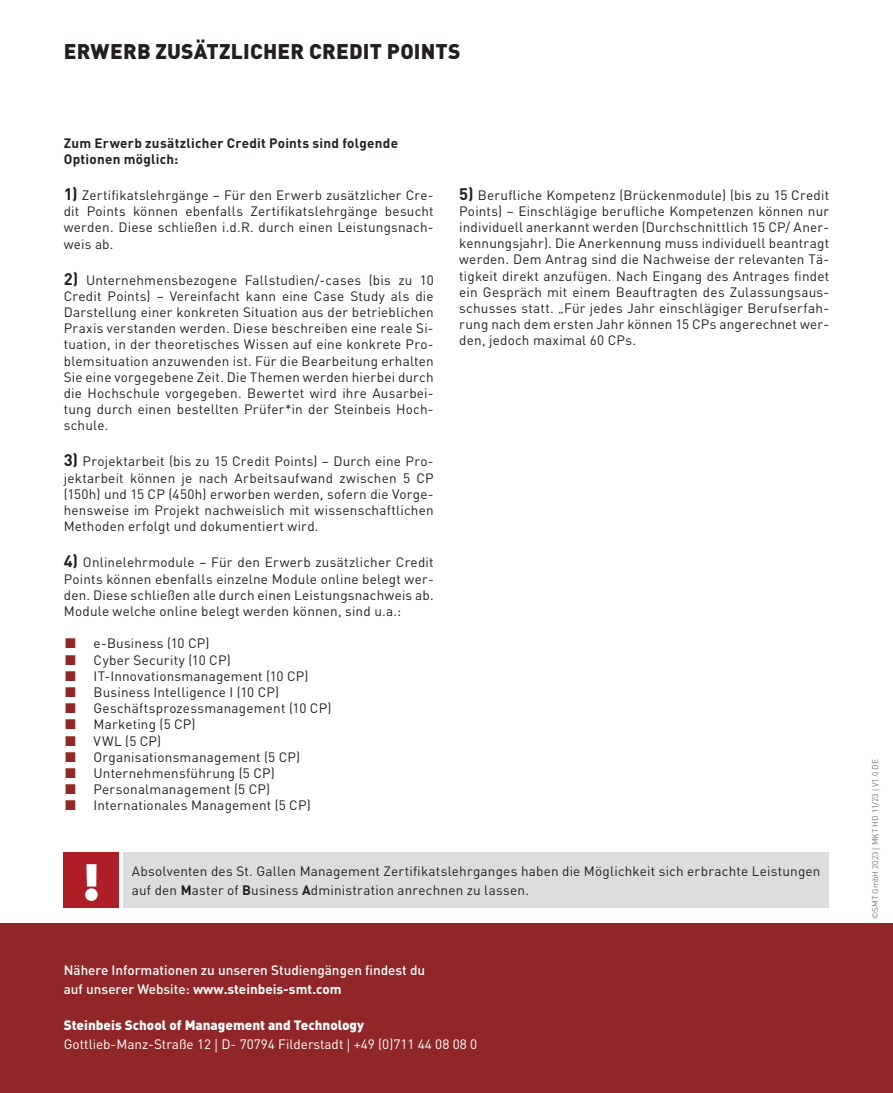
<style>
.page{position:relative;width:893px;height:1093px;background:#fff}
.page>*{position:absolute;margin:0;border:0;box-sizing:border-box;transform-origin:0 0}
.t1{font:54px "Bauhaus 93";color:#fff}
.t2{font:900 21px "DINOT";letter-spacing:.01em;color:#231f20}
.t3{font:13.5px/16.2px "DINOT";letter-spacing:.015em;color:#231f20;text-align:justify}
.t4{font:13.5px/19.5px "DINOT";color:#fff}
.t5{font:500 13.5px/19.5px "DINOT";color:#fff}
.t6{font:700 13.5px/16.2px "DINOT";letter-spacing:.02em;color:#231f20}
.t7{font:8.25px "DIN Pro";color:#76787b}
.s1{font-weight:700;font-size:16.5px}
.s2{font-family:"DIN Pro";font-weight:700;color:#912628}
.s3{font-weight:700}
.s4{font-weight:900}
.s5{font-family:"Minion Pro"}
</style>
<div class="page">
<div style="left:0;top:923px;width:893px;height:170px;background:#912628"></div>
<div style="left:123px;top:853px;width:706px;height:55px;background:#dcdddf"></div>
<div style="left:64px;top:853px;width:55px;height:55px;background:#ae1e26"></div>
<h2 class="t2" style="left:64px;top:37px;width:398px">ERWERB ZUSÄTZLICHER CREDIT POINTS</h2>
<p class="t6" style="left:64px;top:134px;width:336px">Zum Erwerb zusätzlicher Credit Points sind folgende<br>Optionen möglich:</p>
<p class="t3" style="left:64px;top:186px;width:371px"><span class="s1">1)</span> Zertifikatslehrgänge – Für den Erwerb zusätzlicher Cre&shy;dit Points können ebenfalls Zertifikatslehrgänge besucht werden. Diese schließen i.d.R. durch einen Leistungsnach&shy;weis ab.</p>
<p class="t3" style="left:64px;top:271px;width:371px"><span class="s1">2)</span> Unternehmensbezogene Fallstudien/-cases (bis zu 10<br>Credit Points) – Vereinfacht kann eine Case Study als die Darstellung einer konkreten Situation aus der betrieblichen Praxis verstanden werden. Diese beschreiben eine reale Si&shy;tuation, in der theoretisches Wissen auf eine konkrete Pro&shy;blemsituation anzuwenden ist. Für die Bearbeitung erhalten Sie eine vorgegebene Zeit. Die Themen werden hierbei durch die Hochschule vorgegeben. Bewertet wird ihre Ausarbei&shy;tung durch einen bestellten Prüfer*in der Steinbeis Hoch&shy;schule.</p>
<p class="t3" style="left:64px;top:453px;width:371px"><span class="s1">3)</span> Projektarbeit (bis zu 15 Credit Points) – Durch eine Pro&shy;jektarbeit können je nach Arbeitsaufwand zwischen 5 CP (150h) und 15 CP (450h) erworben werden, sofern die Vorge&shy;hensweise im Projekt nachweislich mit wissenschaftlichen Methoden erfolgt und dokumentiert wird.</p>
<p class="t3" style="left:64px;top:554px;width:371px"><span class="s1">4)</span> Onlinelehrmodule – Für den Erwerb zusätzlicher Credit Points können ebenfalls einzelne Module online belegt wer&shy;den. Diese schließen alle durch einen Leistungsnachweis ab.<br>Module welche online belegt werden können, sind u.a.:</p>
<p class="t3" style="left:64px;top:635px;width:147px"><span class="s2">■</span> e-Business (10 CP)</p>
<p class="t3" style="left:64px;top:651px;width:168px"><span class="s2">■</span> Cyber Security (10 CP)</p>
<p class="t3" style="left:64px;top:667px;width:246px"><span class="s2">■</span> IT-Innovationsmanagement (10 CP)</p>
<p class="t3" style="left:64px;top:683px;width:217px"><span class="s2">■</span> Business Intelligence I (10 CP)</p>
<p class="t3" style="left:64px;top:699px;width:269px"><span class="s2">■</span> Geschäftsprozessmanagement (10 CP)</p>
<p class="t3" style="left:64px;top:716px;width:133px"><span class="s2">■</span> Marketing (5 CP)</p>
<p class="t3" style="left:64px;top:732px;width:99px"><span class="s2">■</span> VWL (5 CP)</p>
<p class="t3" style="left:64px;top:748px;width:238px"><span class="s2">■</span> Organisationsmanagement (5 CP)</p>
<p class="t3" style="left:64px;top:764px;width:213px"><span class="s2">■</span> Unternehmensführung (5 CP)</p>
<p class="t3" style="left:64px;top:780px;width:208px"><span class="s2">■</span> Personalmanagement (5 CP)</p>
<p class="t3" style="left:64px;top:797px;width:248px"><span class="s2">■</span> Internationales Management (5 CP)</p>
<p class="t3" style="left:459px;top:186px;width:371px"><span class="s1">5)</span> Berufliche Kompetenz (Brückenmodule) (bis zu 15 Credit Points) – Einschlägige berufliche Kompetenzen können nur individuell anerkannt werden (Durchschnittlich 15 CP/ Aner&shy;kennungsjahr). Die Anerkennung muss individuell beantragt werden. Dem Antrag sind die Nachweise der relevanten Tä&shy;tigkeit direkt anzufügen. Nach Eingang des Antrages findet ein Gespräch mit einem Beauftragten des Zulassungsaus&shy;schusses statt. „Für jedes Jahr einschlägiger Berufserfah&shy;rung nach dem ersten Jahr können 15 CPs angerechnet wer&shy;den, jedoch maximal 60 CPs.</p>
<h1 class="t1" style="left:80px;top:851px;width:25px">!</h1>
<p class="t3" style="left:132px;top:862px;width:690px">Absolventen des St. Gallen Management Zertifikatslehrganges haben die Möglichkeit sich erbrachte Leistungen</p>
<p class="t3" style="left:132px;top:882px;width:399px">auf den <span class="s3">M</span>aster of <span class="s3">B</span>usiness <span class="s3">A</span>dministration anrechnen zu lassen.</p>
<p class="t5" style="left:64px;top:959px;width:363px">Nähere Informationen zu unseren Studiengängen findest du auf unserer Website: <span class="s3">www.steinbeis-smt.com</span></p>
<p class="t4" style="left:64px;top:1014px;width:415px"><span class="s4">Steinbeis School of Management and Technology<br></span>Gottlieb-Manz-Straße 12 <span class="s5">|</span> D- 70794 Filderstadt <span class="s5">|</span> +49 (0)711 44 08 08 0</p>
<p class="t7" style="left:869px;top:919px;width:161px;rotate:-90deg">©SMT GmbH 2023 <span class="s5">|</span> MKT HD 11/23 <span class="s5">|</span> V1.0 DE</p>
</div>
